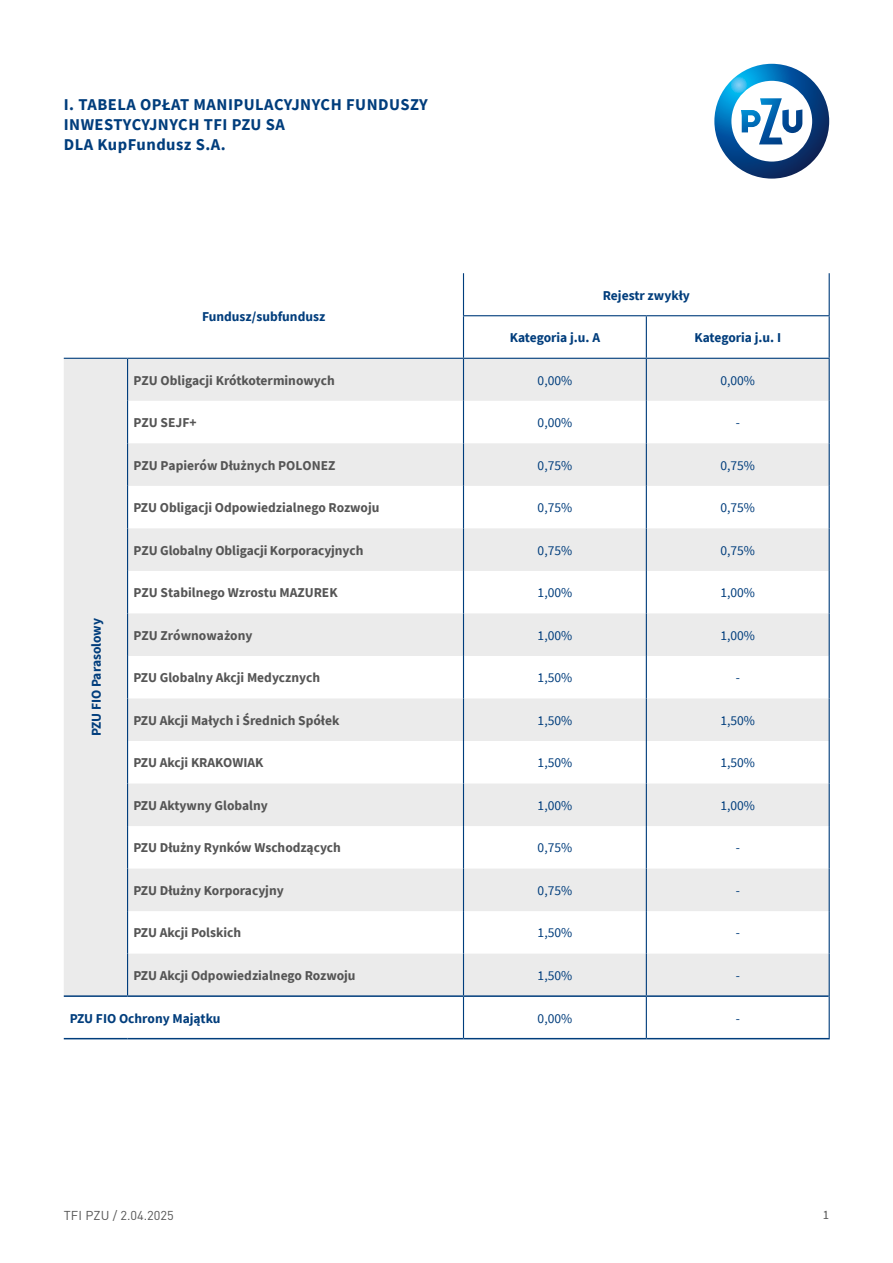
<style>
.page{position:relative;width:893px;height:1263px;background:#fff}
.page>*{position:absolute;margin:0;border:0;box-sizing:border-box;transform-origin:0 0}
.t1{font:700 16.5px/19.8px "Source Sans Pro";letter-spacing:.03em;color:#003d7c}
.t2{font:700 13.5px "Source Sans Pro";color:#555}
.t3{font:13.5px "Source Sans Pro";color:#003d7c}
.t4{font:700 13.5px "Source Sans Pro";color:#003d7c}
.t5{font:12.75px "DIN Pro Pl";letter-spacing:.005em;color:#555}
.t6{font:12.75px "Source Sans Pro";color:#555}
</style>
<div class="page">
<svg style="left:64px;top:359px;width:765px;height:636px;fill:#ebebeb"></svg>
<svg style="left:128px;top:698px;width:335px;height:128px"></svg>
<hr style="left:463px;top:273px;width:1px;height:42px;background:#003d7c">
<hr style="left:829px;top:273px;width:1px;height:42px;background:#003d7c">
<hr style="left:463px;top:315px;width:183px;height:1px;background:#003d7c">
<hr style="left:646px;top:315px;width:184px;height:1px;background:#003d7c">
<hr style="left:64px;top:358px;width:64px;height:1px;background:#003d7c">
<hr style="left:127px;top:359px;width:1px;height:42px;background:#003d7c">
<hr style="left:128px;top:358px;width:335px;height:1px;background:#003d7c">
<hr style="left:463px;top:358px;width:183px;height:1px;background:#003d7c">
<hr style="left:646px;top:358px;width:184px;height:1px;background:#003d7c">
<hr style="left:127px;top:401px;width:1px;height:42px;background:#003d7c">
<hr style="left:127px;top:443px;width:1px;height:43px;background:#003d7c">
<hr style="left:127px;top:486px;width:1px;height:42px;background:#003d7c">
<hr style="left:127px;top:528px;width:1px;height:43px;background:#003d7c">
<hr style="left:127px;top:571px;width:1px;height:42px;background:#003d7c">
<hr style="left:127px;top:613px;width:1px;height:43px;background:#003d7c">
<hr style="left:127px;top:868px;width:1px;height:43px;background:#003d7c">
<hr style="left:463px;top:868px;width:1px;height:43px;background:#003d7c">
<hr style="left:127px;top:656px;width:1px;height:42px;background:#003d7c">
<hr style="left:127px;top:911px;width:1px;height:43px;background:#003d7c">
<hr style="left:463px;top:911px;width:1px;height:43px;background:#003d7c">
<hr style="left:127px;top:698px;width:1px;height:43px;background:#003d7c">
<hr style="left:127px;top:741px;width:1px;height:42px;background:#003d7c">
<hr style="left:127px;top:783px;width:1px;height:43px;background:#003d7c">
<hr style="left:127px;top:826px;width:1px;height:42px;background:#003d7c">
<hr style="left:127px;top:954px;width:1px;height:41px;background:#003d7c">
<hr style="left:463px;top:316px;width:1px;height:42px;background:#003d7c">
<hr style="left:646px;top:316px;width:1px;height:42px;background:#003d7c">
<hr style="left:829px;top:316px;width:1px;height:42px;background:#003d7c">
<hr style="left:463px;top:359px;width:1px;height:42px;background:#003d7c">
<hr style="left:646px;top:359px;width:1px;height:42px;background:#003d7c">
<hr style="left:829px;top:359px;width:1px;height:42px;background:#003d7c">
<hr style="left:463px;top:401px;width:1px;height:42px;background:#003d7c">
<hr style="left:646px;top:401px;width:1px;height:42px;background:#003d7c">
<hr style="left:829px;top:401px;width:1px;height:42px;background:#003d7c">
<hr style="left:463px;top:443px;width:1px;height:43px;background:#003d7c">
<hr style="left:646px;top:443px;width:1px;height:43px;background:#003d7c">
<hr style="left:829px;top:443px;width:1px;height:43px;background:#003d7c">
<hr style="left:463px;top:486px;width:1px;height:42px;background:#003d7c">
<hr style="left:646px;top:486px;width:1px;height:42px;background:#003d7c">
<hr style="left:829px;top:486px;width:1px;height:42px;background:#003d7c">
<hr style="left:463px;top:528px;width:1px;height:43px;background:#003d7c">
<hr style="left:646px;top:528px;width:1px;height:43px;background:#003d7c">
<hr style="left:829px;top:528px;width:1px;height:43px;background:#003d7c">
<hr style="left:463px;top:571px;width:1px;height:42px;background:#003d7c">
<hr style="left:646px;top:571px;width:1px;height:42px;background:#003d7c">
<hr style="left:829px;top:571px;width:1px;height:42px;background:#003d7c">
<hr style="left:463px;top:613px;width:1px;height:43px;background:#003d7c">
<hr style="left:646px;top:613px;width:1px;height:43px;background:#003d7c">
<hr style="left:829px;top:613px;width:1px;height:43px;background:#003d7c">
<hr style="left:463px;top:656px;width:1px;height:42px;background:#003d7c">
<hr style="left:646px;top:656px;width:1px;height:42px;background:#003d7c">
<hr style="left:829px;top:656px;width:1px;height:42px;background:#003d7c">
<hr style="left:463px;top:698px;width:1px;height:43px;background:#003d7c">
<hr style="left:646px;top:698px;width:1px;height:43px;background:#003d7c">
<hr style="left:829px;top:698px;width:1px;height:43px;background:#003d7c">
<hr style="left:463px;top:741px;width:1px;height:42px;background:#003d7c">
<hr style="left:646px;top:741px;width:1px;height:42px;background:#003d7c">
<hr style="left:829px;top:741px;width:1px;height:42px;background:#003d7c">
<hr style="left:463px;top:783px;width:1px;height:43px;background:#003d7c">
<hr style="left:646px;top:783px;width:1px;height:43px;background:#003d7c">
<hr style="left:829px;top:783px;width:1px;height:43px;background:#003d7c">
<hr style="left:463px;top:826px;width:1px;height:42px;background:#003d7c">
<hr style="left:646px;top:826px;width:1px;height:42px;background:#003d7c">
<hr style="left:829px;top:826px;width:1px;height:42px;background:#003d7c">
<hr style="left:646px;top:868px;width:1px;height:43px;background:#003d7c">
<hr style="left:829px;top:868px;width:1px;height:43px;background:#003d7c">
<hr style="left:646px;top:911px;width:1px;height:43px;background:#003d7c">
<hr style="left:829px;top:911px;width:1px;height:43px;background:#003d7c">
<hr style="left:463px;top:954px;width:1px;height:41px;background:#003d7c">
<hr style="left:646px;top:954px;width:1px;height:41px;background:#003d7c">
<hr style="left:829px;top:954px;width:1px;height:42px;background:#003d7c">
<hr style="left:463px;top:997px;width:1px;height:41px;background:#003d7c">
<hr style="left:646px;top:997px;width:1px;height:41px;background:#003d7c">
<hr style="left:829px;top:996px;width:1px;height:42px;background:#003d7c">
<hr style="left:64px;top:995px;width:64px;height:2px;background:#003d7c">
<hr style="left:128px;top:995px;width:335px;height:2px;background:#003d7c">
<hr style="left:463px;top:995px;width:183px;height:2px;background:#003d7c">
<hr style="left:646px;top:995px;width:183px;height:2px;background:#003d7c">
<hr style="left:64px;top:1038px;width:64px;height:1px;background:#003d7c">
<hr style="left:128px;top:1038px;width:335px;height:1px;background:#003d7c">
<hr style="left:463px;top:1038px;width:183px;height:1px;background:#003d7c">
<hr style="left:646px;top:1038px;width:184px;height:1px;background:#003d7c">
<svg style="left:714px;top:64px;width:115px;height:115px"></svg>
<p class="t1" style="left:64px;top:94px;width:366px">I. TABELA OPŁAT MANIPULACYJNYCH FUNDUSZY<br>INWESTYCYJNYCH TFI PZU SA<br>DLA KupFundusz S.A.</p>
<p class="t4" style="left:202px;top:307px;width:125px">Fundusz/subfundusz</p>
<p class="t4" style="left:603px;top:286px;width:89px">Rejestr zwykły</p>
<p class="t4" style="left:510px;top:328px;width:92px">Kategoria j.u. A</p>
<p class="t4" style="left:694px;top:328px;width:88px">Kategoria j.u. I</p>
<p class="t2" style="left:134px;top:371px;width:203px">PZU Obligacji Krótkoterminowych</p>
<p class="t3" style="left:538px;top:371px;width:36px">0,00%</p>
<p class="t3" style="left:720px;top:371px;width:36px">0,00%</p>
<p class="t2" style="left:134px;top:413px;width:65px">PZU SEJF+</p>
<p class="t3" style="left:538px;top:414px;width:36px">0,00%</p>
<p class="t3" style="left:736px;top:414px;width:6px">-</p>
<p class="t2" style="left:134px;top:456px;width:203px">PZU Papierów Dłużnych POLONEZ</p>
<p class="t3" style="left:538px;top:457px;width:36px">0,75%</p>
<p class="t3" style="left:720px;top:457px;width:36px">0,75%</p>
<p class="t2" style="left:134px;top:499px;width:247px">PZU Obligacji Odpowiedzialnego Rozwoju</p>
<p class="t3" style="left:538px;top:499px;width:36px">0,75%</p>
<p class="t3" style="left:720px;top:499px;width:36px">0,75%</p>
<p class="t2" style="left:134px;top:541px;width:231px">PZU Globalny Obligacji Korporacyjnych</p>
<p class="t3" style="left:538px;top:542px;width:36px">0,75%</p>
<p class="t3" style="left:720px;top:542px;width:36px">0,75%</p>
<p class="t2" style="left:134px;top:584px;width:206px">PZU Stabilnego Wzrostu MAZUREK</p>
<p class="t3" style="left:538px;top:584px;width:36px">1,00%</p>
<p class="t3" style="left:720px;top:584px;width:36px">1,00%</p>
<p class="t2" style="left:134px;top:626px;width:120px">PZU Zrównoważony</p>
<p class="t3" style="left:538px;top:627px;width:36px">1,00%</p>
<p class="t3" style="left:720px;top:627px;width:36px">1,00%</p>
<p class="t2" style="left:134px;top:669px;width:188px">PZU Globalny Akcji Medycznych</p>
<p class="t3" style="left:538px;top:669px;width:36px">1,50%</p>
<p class="t3" style="left:736px;top:669px;width:6px">-</p>
<p class="t2" style="left:134px;top:711px;width:207px">PZU Akcji Małych i Średnich Spółek</p>
<p class="t3" style="left:538px;top:712px;width:36px">1,50%</p>
<p class="t3" style="left:720px;top:712px;width:36px">1,50%</p>
<p class="t2" style="left:134px;top:754px;width:131px">PZU Akcji KRAKOWIAK</p>
<p class="t3" style="left:538px;top:754px;width:36px">1,50%</p>
<p class="t3" style="left:720px;top:754px;width:36px">1,50%</p>
<p class="t2" style="left:134px;top:796px;width:136px">PZU Aktywny Globalny</p>
<p class="t3" style="left:538px;top:797px;width:36px">1,00%</p>
<p class="t3" style="left:720px;top:797px;width:36px">1,00%</p>
<p class="t2" style="left:134px;top:839px;width:209px">PZU Dłużny Rynków Wschodzących</p>
<p class="t3" style="left:538px;top:839px;width:36px">0,75%</p>
<p class="t3" style="left:736px;top:839px;width:6px">-</p>
<p class="t2" style="left:134px;top:881px;width:152px">PZU Dłużny Korporacyjny</p>
<p class="t3" style="left:538px;top:882px;width:36px">0,75%</p>
<p class="t3" style="left:736px;top:882px;width:6px">-</p>
<p class="t2" style="left:134px;top:924px;width:109px">PZU Akcji Polskich</p>
<p class="t3" style="left:538px;top:924px;width:36px">1,50%</p>
<p class="t3" style="left:736px;top:924px;width:6px">-</p>
<p class="t2" style="left:134px;top:966px;width:224px">PZU Akcji Odpowiedzialnego Rozwoju</p>
<p class="t3" style="left:538px;top:967px;width:36px">1,50%</p>
<p class="t3" style="left:736px;top:967px;width:6px">-</p>
<p class="t4" style="left:70px;top:1009px;width:152px">PZU FIO Ochrony Majątku</p>
<p class="t3" style="left:538px;top:1009px;width:36px">0,00%</p>
<p class="t3" style="left:736px;top:1009px;width:6px">-</p>
<p class="t4" style="left:87px;top:736px;width:120px;rotate:-90deg">PZU FIO Parasolowy</p>
<p class="t5" style="left:64px;top:1207px;width:112px">TFI PZU / 2.04.2025</p>
<p class="t6" style="left:823px;top:1207px;width:8px">1</p>
</div>
